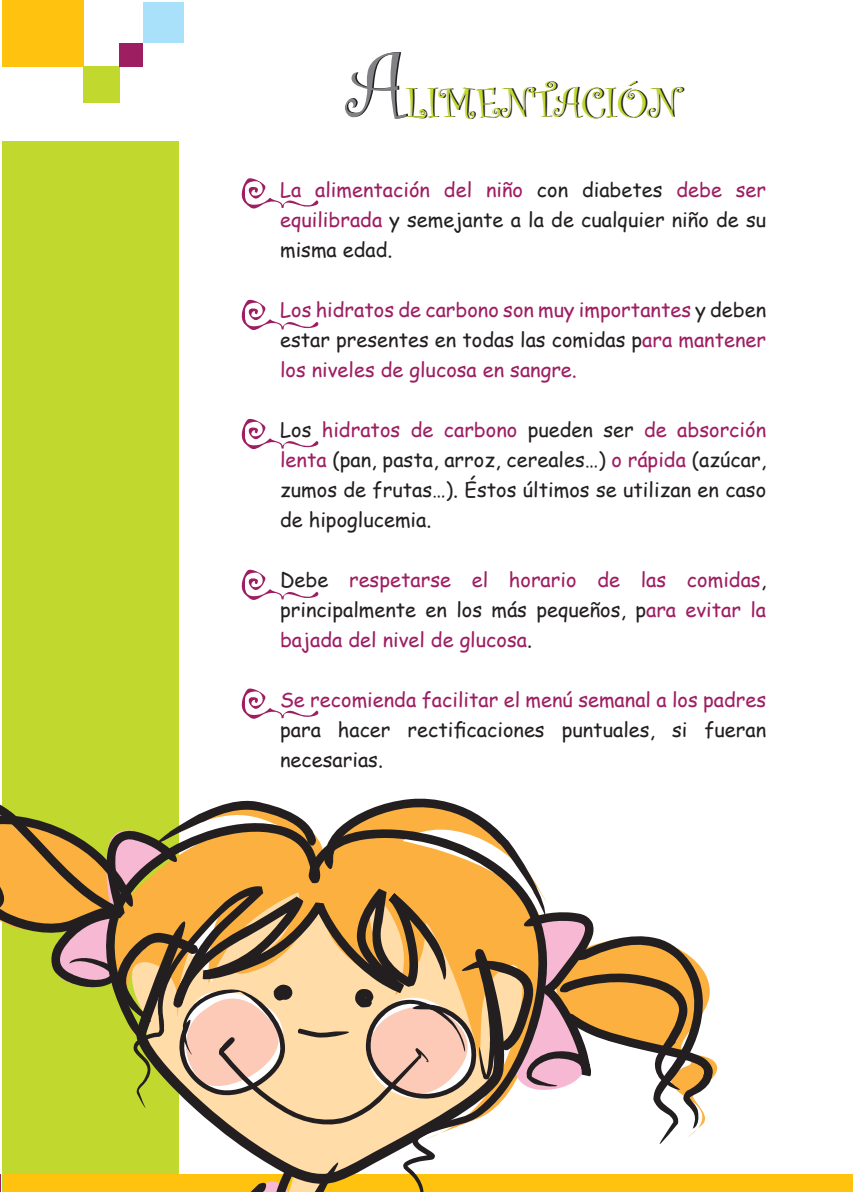
<style>
.page{position:relative;width:853px;height:1192px;background:#fff}
.page>*{position:absolute;margin:0;border:0;box-sizing:border-box;transform-origin:0 0}
.t1{font:44.8px "Curlz";color:#231f20}
.t2{font:20px/30px "Comic Sans MS";color:#231f20;text-align:justify}
.t3{font:20px/30px "Comic Sans MS";color:#9e1e62;text-align:justify}
.s1{font-size:96px;color:#808285}
.s2{color:#9e1e62}
.s3{color:#231f20}
</style>
<div class="page">
<div style="left:2px;top:142px;width:176px;height:1050px;background:#c1d82f"></div>
<div style="left:2px;top:0;width:81px;height:66px;background:#ffc20e"></div>
<div style="left:83px;top:66px;width:37px;height:37px;background:#c1d82f"></div>
<div style="left:143px;top:2px;width:41px;height:41px;background:#aae1fa"></div>
<div style="left:119px;top:43px;width:24px;height:23px;background:#9e1e62"></div>
<div style="left:3px;top:1174px;width:849px;height:18px;background:#ffc20e"></div>
<svg style="left:241px;top:178px;width:78px;height:31px"></svg>
<svg style="left:241px;top:299px;width:78px;height:31px"></svg>
<svg style="left:241px;top:418px;width:78px;height:32px"></svg>
<svg style="left:241px;top:569px;width:78px;height:31px"></svg>
<svg style="left:241px;top:688px;width:78px;height:31px"></svg>
<svg style="left:0;top:792px;width:718px;height:400px"></svg>
<h1 class="t1" style="left:345px;top:71px;width:339px"><span class="s1">A</span>LIMENTACIÓN</h1>
<p class="t2" style="left:280px;top:174px;width:487px"><span class="s2">La alimentación del niño</span> con diabetes <span class="s2">debe ser equilibrada</span> y semejante a la de cualquier niño de su misma edad.</p>
<p class="t3" style="left:280px;top:294px;width:487px">Los hidratos de carbono son muy importantes <span class="s3">y deben estar presentes en todas las comidas p</span>ara mantener los niveles de glucosa en sangre.</p>
<p class="t2" style="left:280px;top:414px;width:487px">Los <span class="s2">hidratos de carbono</span> pueden ser <span class="s2">de absorción lenta</span> (pan, pasta, arroz, cereales…) <span class="s2">o rápida</span> (azúcar, zumos de frutas…). Éstos últimos se utilizan en caso de hipoglucemia.</p>
<p class="t3" style="left:280px;top:564px;width:487px"><span class="s3">Debe</span> respetarse el horario de las comidas<span class="s3">, principalmente en los más pequeños, p</span>ara evitar la bajada del nivel de glucosa<span class="s3">.</span></p>
<p class="t3" style="left:280px;top:684px;width:487px">Se recomienda facilitar el menú semanal a los padres</p>
<p class="t2" style="left:280px;top:714px;width:487px">para hacer rectificaciones puntuales, si fueran necesarias.</p>
</div>
